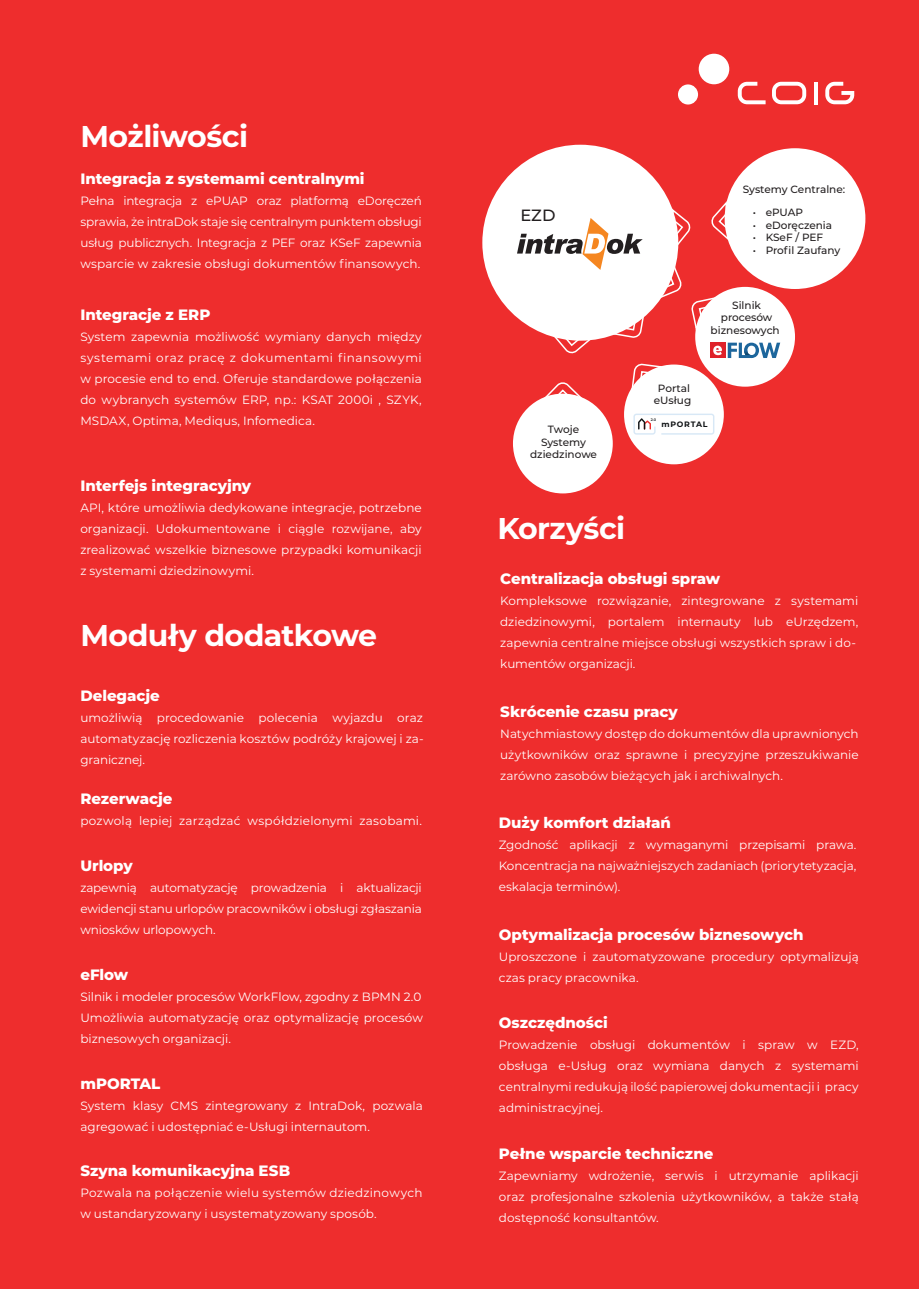
<style>
.page{position:relative;width:919px;height:1289px;background:#fff}
.page>*{position:absolute;margin:0;border:0;box-sizing:border-box;transform-origin:0 0}
.t1{font:700 30px "Montserrat";letter-spacing:-.02em;color:#fff}
.t2{font:500 16.35px "Montserrat";color:#231f20}
.t3{font:800 15px "Montserrat";letter-spacing:-.005em;color:#fff}
.t4{font:12px/21px "Montserrat";letter-spacing:.005em;color:#fff;text-align:justify}
.t5{font:500 10.5px/12.6px "Montserrat";color:#231f20;text-align:center}
.t6{font:700 7.8px "Montserrat";letter-spacing:.1em;color:#101315}
.t7{font:600 3.6px "Montserrat";color:#101315}
</style>
<div class="page">
<div style="left:0;top:0;width:918px;height:1288px;background:#ee2d2d"></div>
<svg style="left:772px;top:82px;width:34px;height:22px"></svg>
<svg style="left:814px;top:82px;width:3px;height:22px"></svg>
<svg style="left:825px;top:82px;width:29px;height:22px"></svg>
<svg style="left:737px;top:82px;width:28px;height:22px"></svg>
<div style="left:678px;top:84px;width:20px;height:20px;background:#fff;border-radius:50%"></div>
<div style="left:698px;top:54px;width:31px;height:30px;background:#fff;border-radius:50%"></div>
<div style="left:482px;top:145px;width:196px;height:196px;background:#fff;border-radius:50%"></div>
<div style="left:724px;top:148px;width:141px;height:141px;background:#fff;border-radius:50%"></div>
<div style="left:695px;top:287px;width:100px;height:99px;background:#fff;border-radius:50%"></div>
<div style="left:624px;top:364px;width:99px;height:100px;background:#fff;border-radius:50%"></div>
<div style="left:513px;top:393px;width:99px;height:100px;background:#fff;border-radius:50%"></div>
<svg style="left:711px;top:199px;width:18px;height:42px"></svg>
<svg style="left:671px;top:207px;width:20px;height:42px"></svg>
<svg style="left:691px;top:295px;width:27px;height:35px"></svg>
<svg style="left:660px;top:260px;width:22px;height:40px"></svg>
<svg style="left:630px;top:363px;width:34px;height:28px"></svg>
<svg style="left:610px;top:315px;width:36px;height:23px"></svg>
<svg style="left:542px;top:382px;width:42px;height:17px"></svg>
<svg style="left:551px;top:336px;width:43px;height:18px"></svg>
<svg style="left:517px;top:218px;width:125px;height:52px"></svg>
<div style="left:710px;top:342px;width:15px;height:16px;background:#df222a"></div>
<svg style="left:713px;top:342px;width:67px;height:16px"></svg>
<svg style="left:633px;top:413px;width:81px;height:21px"></svg>
<h1 class="t1" style="left:80px;top:114px;width:169px">Możliwości</h1>
<p class="t3" style="left:80px;top:168px;width:286px">Integracja z systemami centralnymi</p>
<p class="t4" style="left:80px;top:190px;width:343px">Pełna integracja z ePUAP oraz platformą eDoręczeń sprawia, że intraDok staje się centralnym punktem obsługi usług publicznych. Integracja z PEF oraz KSeF zapewnia wsparcie w zakresie obsługi dokumentów finansowych.</p>
<p class="t3" style="left:80px;top:304px;width:132px">Integracje z ERP</p>
<p class="t4" style="left:80px;top:326px;width:343px">System zapewnia możliwość wymiany danych między systemami oraz pracę z dokumentami finansowymi w procesie end to end. Oferuje standardowe połączenia do wybranych systemów ERP, np.: KSAT 2000i , SZYK, MSDAX, Optima, Mediqus, Infomedica.</p>
<p class="t3" style="left:80px;top:474px;width:172px">Interfejs integracyjny</p>
<p class="t4" style="left:80px;top:496px;width:343px">API, które umożliwia dedykowane integracje, potrzebne organizacji. Udokumentowane i ciągle rozwijane, aby zrealizować wszelkie biznesowe przypadki komunikacji z systemami dziedzinowymi.</p>
<h1 class="t1" style="left:80px;top:613px;width:298px">Moduły dodatkowe</h1>
<p class="t3" style="left:80px;top:685px;width:81px">Delegacje</p>
<p class="t4" style="left:80px;top:707px;width:345px">umożliwią procedowanie polecenia wyjazdu oraz automatyzację rozliczenia kosztów podróży krajowej i za&shy;granicznej.</p>
<p class="t3" style="left:80px;top:787px;width:94px">Rezerwacje</p>
<p class="t4" style="left:80px;top:810px;width:343px">pozwolą lepiej zarządzać współdzielonymi zasobami.</p>
<p class="t3" style="left:80px;top:854px;width:54px">Urlopy</p>
<p class="t4" style="left:80px;top:876px;width:343px">zapewnią automatyzację prowadzenia i aktualizacji ewidencji stanu urlopów pracowników i obsługi zgłaszania wniosków urlopowych.</p>
<p class="t3" style="left:80px;top:963px;width:49px">eFlow</p>
<p class="t4" style="left:80px;top:985px;width:344px;text-align:left">Silnik i modeler procesów WorkFlow, zgodny z BPMN 2.0<br>Umożliwia automatyzację oraz optymalizację procesów biznesowych organizacji.</p>
<p class="t3" style="left:80px;top:1072px;width:82px">mPORTAL</p>
<p class="t4" style="left:80px;top:1094px;width:344px">System klasy CMS zintegrowany z IntraDok, pozwala agregować i udostępniać e-Usługi internautom.</p>
<p class="t3" style="left:80px;top:1159px;width:211px">Szyna komunikacyjna ESB</p>
<p class="t4" style="left:80px;top:1181px;width:344px">Pozwala na połączenie wielu systemów dziedzinowych w ustandaryzowany i usystematyzowany sposób.</p>
<h2 class="t2" style="left:520px;top:204px;width:37px">EZD</h2>
<p class="t5" style="left:530px;top:422px;width:68px">Twoje<br>Systemy dziedzinowe</p>
<h1 class="t1" style="left:497px;top:507px;width:129px">Korzyści</h1>
<p class="t5" style="left:742px;top:183px;width:104px">Systemy Centralne:</p>
<p class="t5" style="left:752px;top:205px;width:52px">• ePUAP</p>
<p class="t5" style="left:752px;top:218px;width:81px">• eDoręczenia</p>
<p class="t5" style="left:752px;top:231px;width:72px">• KSeF / PEF</p>
<p class="t5" style="left:752px;top:243px;width:89px">• Profil Zaufany</p>
<p class="t5" style="left:653px;top:381px;width:39px">Portal eUsług</p>
<p class="t5" style="left:710px;top:298px;width:71px">Silnik procesów biznesowych</p>
<p class="t7" style="left:650px;top:417px;width:7px">2.0</p>
<p class="t6" style="left:661px;top:418px;width:48px">mPORTAL</p>
<p class="t3" style="left:500px;top:567px;width:221px">Centralizacja obsługi spraw</p>
<p class="t4" style="left:500px;top:589px;width:359px;text-align:left">Kompleksowe rozwiązanie, zintegrowane z systemami dziedzinowymi, portalem internauty lub eUrzędzem, zapewnia centralne miejsce obsługi wszystkich spraw i do&shy;kumentów organizacji.</p>
<p class="t3" style="left:500px;top:701px;width:179px">Skrócenie czasu pracy</p>
<p class="t4" style="left:500px;top:723px;width:360px">Natychmiastowy dostęp do dokumentów dla uprawnionych użytkowników oraz sprawne i precyzyjne przeszukiwanie zarówno zasobów bieżących jak i archiwalnych.</p>
<p class="t3" style="left:498px;top:811px;width:174px">Duży komfort działań</p>
<p class="t4" style="left:498px;top:833px;width:359px">Zgodność aplikacji z wymaganymi przepisami prawa.<br>Koncentracja na najważniejszych zadaniach (priorytetyzacja, eskalacja terminów).</p>
<p class="t3" style="left:499px;top:923px;width:306px">Optymalizacja procesów biznesowych</p>
<p class="t4" style="left:499px;top:946px;width:361px">Uproszczone i zautomatyzowane procedury optymalizują czas pracy pracownika.</p>
<p class="t3" style="left:499px;top:1011px;width:110px">Oszczędności</p>
<p class="t4" style="left:499px;top:1034px;width:361px">Prowadzenie obsługi dokumentów i spraw w EZD, obsługa e-Usług oraz wymiana danych z systemami centralnymi redukują ilość papierowej dokumentacji i pracy administracyjnej.</p>
<p class="t3" style="left:499px;top:1142px;width:216px">Pełne wsparcie techniczne</p>
<p class="t4" style="left:499px;top:1164px;width:361px">Zapewniamy wdrożenie, serwis i utrzymanie aplikacji oraz profesjonalne szkolenia użytkowników, a także stałą dostępność konsultantów.</p>
</div>
